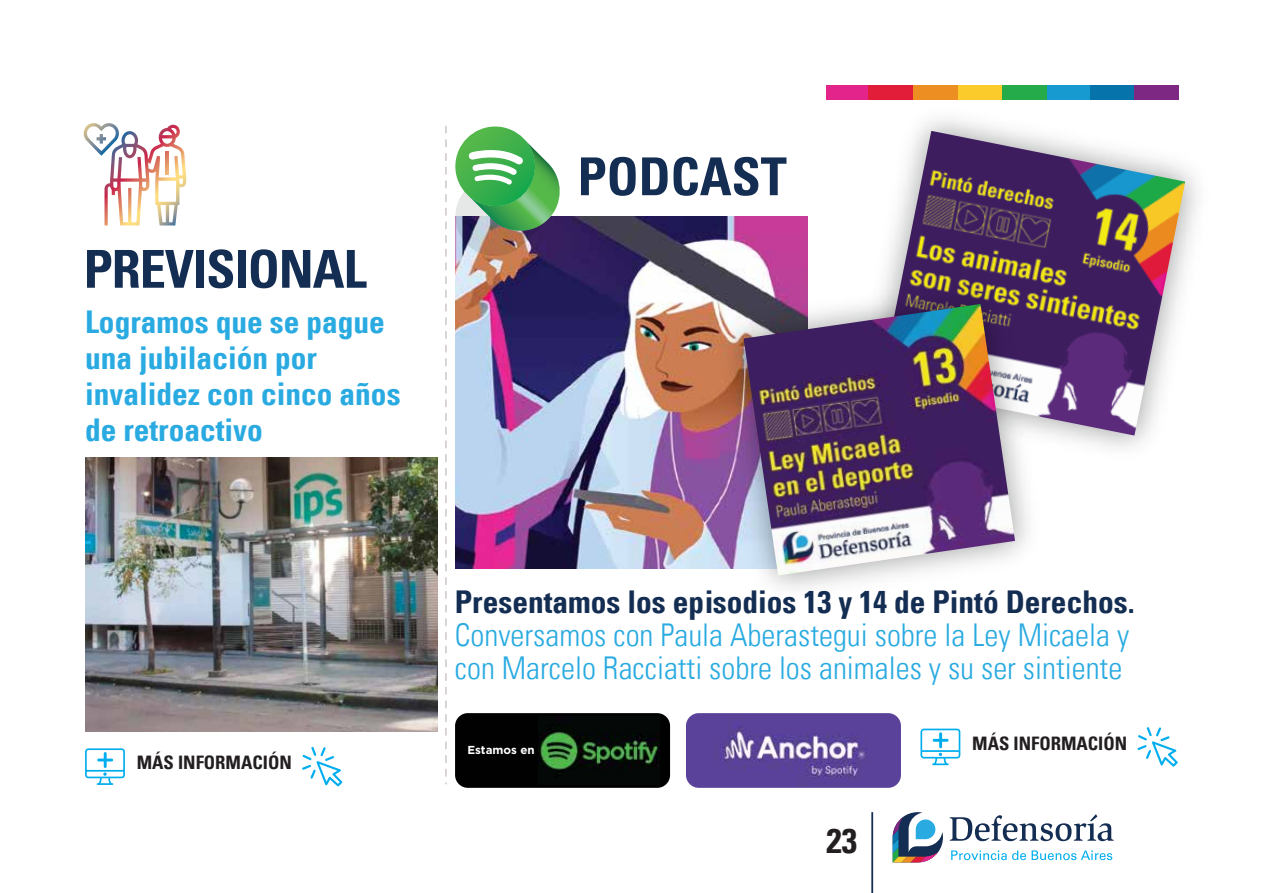
<style>
.page{position:relative;width:1263px;height:893px;background:#fff}
.page>*{position:absolute;margin:0;border:0;box-sizing:border-box;transform-origin:0 0}
.t1{font:700 condensed 52.35px "Univers LT";letter-spacing:-.02em;color:#142d52}
.t2{font:700 condensed 52.35px "Univers LT";color:#142d52}
.t3{font:700 condensed 34.65px "Univers LT";color:#231f20}
.t4{font:300 condensed 31.35px/33.2px "Univers LT";color:#29aae1}
.t5{font:700 condensed 31.35px/36.2px "Univers LT";color:#29aae1}
.t6{font:700 condensed 31.35px "Univers LT";color:#142d52}
.t7{font:700 condensed 18.6px "Univers LT";color:#231f20}
.t8{font:700 11.55px "Gotham";color:#fff}
</style>
<div class="page">
<svg style="left:893px;top:812px;width:50px;height:50px"></svg>
<svg style="left:950px;top:814px;width:164px;height:27px"></svg>
<svg style="left:951px;top:850px;width:161px;height:10px"></svg>
<hr style="left:871px;top:812px;width:2px;height:81px;background:#142d52">
<div style="left:1046px;top:85px;width:44px;height:14px;background:#179acf"></div>
<div style="left:1090px;top:85px;width:44px;height:14px;background:#0673ab"></div>
<div style="left:1134px;top:85px;width:45px;height:14px;background:#7d2983"></div>
<div style="left:1002px;top:85px;width:44px;height:14px;background:#25ab4a"></div>
<div style="left:826px;top:85px;width:43px;height:14px;background:#e3248a"></div>
<div style="left:957px;top:85px;width:45px;height:14px;background:#fbca2b"></div>
<div style="left:913px;top:85px;width:44px;height:14px;background:#ed8e23"></div>
<div style="left:869px;top:85px;width:44px;height:14px;background:#e21d3a"></div>
<img style="left:455px;top:216px;width:353px;height:353px">
<svg style="left:85px;top:748px;width:40px;height:37px"></svg>
<svg style="left:302px;top:747px;width:40px;height:39px"></svg>
<svg style="left:920px;top:729px;width:40px;height:36px"></svg>
<hr style="left:939px;top:732px;width:3px;height:16px;background:#00aeef">
<hr style="left:933px;top:739px;width:15px;height:3px;background:#00aeef">
<svg style="left:1137px;top:727px;width:41px;height:40px"></svg>
<svg style="left:83px;top:123px;width:103px;height:102px"></svg>
<svg style="left:445px;top:126px;width:2px;height:658px"></svg>
<img style="left:842px;top:93px;width:355px;height:354px">
<img style="left:880px;top:131px;width:305px;height:305px">
<img style="left:706px;top:266px;width:347px;height:323px">
<img style="left:743px;top:304px;width:272px;height:271px">
<svg style="left:455px;top:127px;width:80px;height:79px"></svg>
<svg style="left:455px;top:139px;width:109px;height:117px"></svg>
<div style="left:455px;top:713px;width:215px;height:75px;background:#010101;border-radius:13px"></div>
<img style="left:538px;top:717px;width:121px;height:58px">
<img style="left:686px;top:713px;width:215px;height:75px">
<img style="left:85px;top:458px;width:352px;height:274px">
<h1 class="t1" style="left:84px;top:237px;width:285px">PREVISIONAL</h1>
<p class="t5" style="left:85px;top:304px;width:317px">Logramos que se pague una jubilación por invalidez con cinco años de retroactivo</p>
<h1 class="t2" style="left:578px;top:144px;width:211px">PODCAST</h1>
<p class="t7" style="left:137px;top:751px;width:157px">MÁS INFORMACIÓN</p>
<p class="t6" style="left:455px;top:582px;width:681px">Presentamos los episodios 13 y 14 de Pintó Derechos.</p>
<p class="t4" style="left:455px;top:618px;width:676px">Conversamos con Paula Aberastegui sobre la Ley Micaela y con Marcelo Racciatti sobre los animales y su ser sintiente</p>
<p class="t8" style="left:467px;top:744px;width:69px">Estamos en</p>
<p class="t3" style="left:826px;top:819px;width:32px">23</p>
<p class="t7" style="left:972px;top:731px;width:157px">MÁS INFORMACIÓN</p>
</div>
